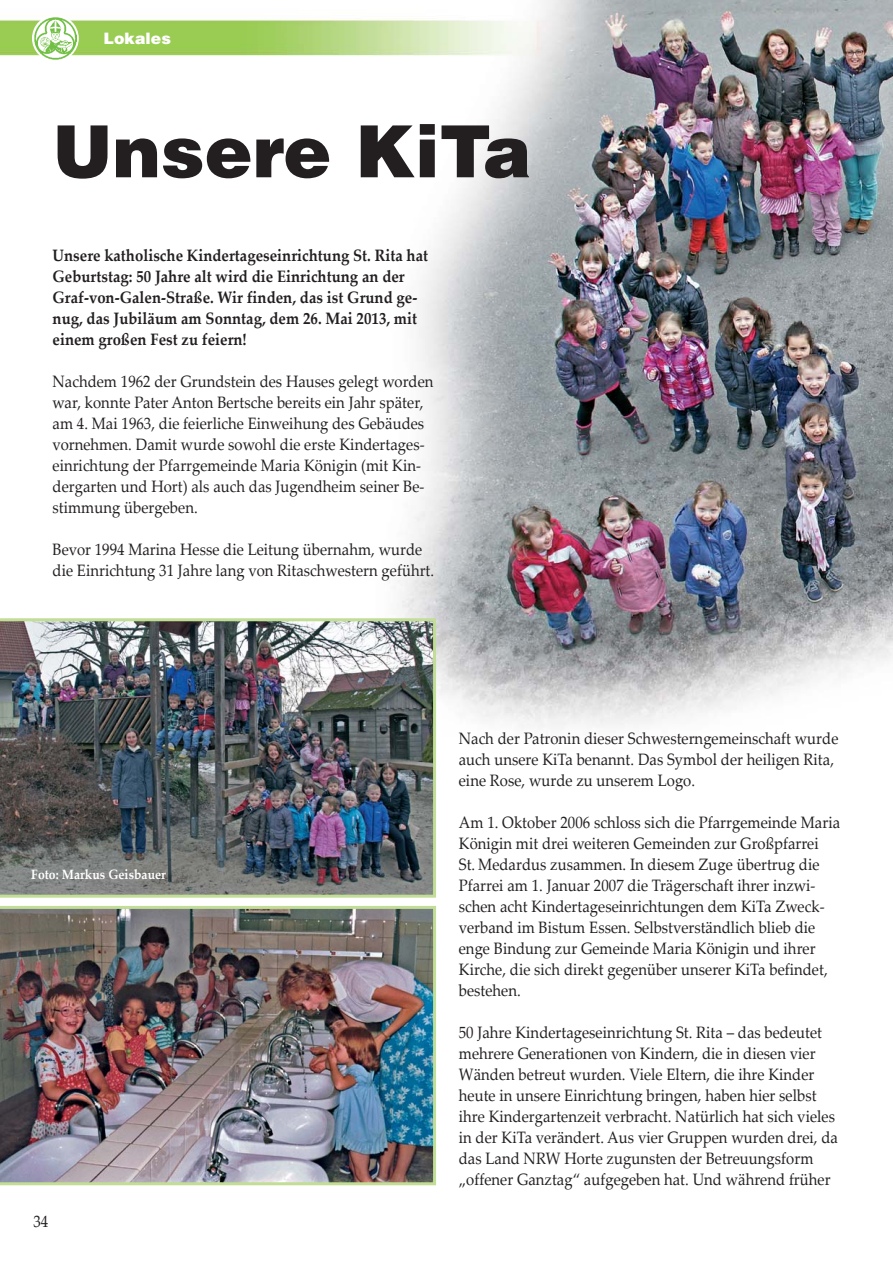
<style>
.page{position:relative;width:893px;height:1263px;background:#fff}
.page>*{position:absolute;margin:0;border:0;box-sizing:border-box;transform-origin:0 0}
.t1{font:900 72px "Helvetica";color:#231f20}
.t2{font:16.5px/21px "Palatino Linotype";color:#231f20;scale:.9 1}
.t3{font:700 16.5px/21px "Palatino Linotype";color:#231f20;scale:.9 1}
.t4{font:900 15.75px "Helvetica";color:#fff}
.t5{font:700 13.5px "Palatino Linotype";color:#fff;scale:.9 1}
</style>
<div class="page">
<img style="left:0;top:0;width:892px;height:1186px">
<div style="left:32px;top:15px;width:47px;height:47px;background:#fff;border-radius:50%"></div>
<img style="left:34px;top:17px;width:43px;height:43px">
<img style="left:0;top:906px;width:436px;height:279px">
<img style="left:0;top:618px;width:436px;height:280px">
<p class="t4" style="left:104px;top:32px;width:69px">Lokales</p>
<h1 class="t1" style="left:53px;top:125px;width:480px">Unsere KiTa</h1>
<p class="t3" style="left:53px;top:247px;width:419px">Unsere katholische Kindertageseinrichtung St. Rita hat Geburtstag: 50 Jahre alt wird die Einrichtung an der Graf-von-Galen-Straße. Wir finden, das ist Grund ge&shy;nug, das Jubiläum am Sonntag, dem 26. Mai 2013, mit einem großen Fest zu feiern!</p>
<p class="t2" style="left:53px;top:373px;width:425px">Nachdem 1962 der Grundstein des Hauses gelegt worden war, konnte Pater Anton Bertsche bereits ein Jahr später, am 4. Mai 1963, die feierliche Einweihung des Gebäudes vornehmen. Damit wurde sowohl die erste Kindertages&shy;einrichtung der Pfarrgemeinde Maria Königin (mit Kin&shy;dergarten und Hort) als auch das Jugendheim seiner Be&shy;stimmung übergeben.</p>
<p class="t2" style="left:53px;top:541px;width:425px">Bevor 1994 Marina Hesse die Leitung übernahm, wurde die Einrichtung 31 Jahre lang von Ritaschwestern geführt.</p>
<p class="t5" style="left:31px;top:869px;width:151px">Foto: Markus Geisbauer</p>
<p class="t2" style="left:33px;top:1213px;width:18px">34</p>
<p class="t2" style="left:459px;top:730px;width:423px">Nach der Patronin dieser Schwesterngemeinschaft wurde auch unsere KiTa benannt. Das Symbol der heiligen Rita, eine Rose, wurde zu unserem Logo.</p>
<p class="t2" style="left:459px;top:814px;width:425px">Am 1. Oktober 2006 schloss sich die Pfarrgemeinde Maria Königin mit drei weiteren Gemeinden zur Großpfarrei<br>St. Medardus zusammen. In diesem Zuge übertrug die Pfarrei am 1. Januar 2007 die Trägerschaft ihrer inzwi&shy;schen acht Kindertageseinrichtungen dem KiTa Zweck&shy;verband im Bistum Essen. Selbstverständlich blieb die enge Bindung zur Gemeinde Maria Königin und ihrer Kirche, die sich direkt gegenüber unserer KiTa befindet, bestehen.</p>
<p class="t2" style="left:459px;top:1024px;width:423px">50 Jahre Kindertageseinrichtung St. Rita – das bedeutet mehrere Generationen von Kindern, die in diesen vier Wänden betreut wurden. Viele Eltern, die ihre Kinder heute in unsere Einrichtung bringen, haben hier selbst ihre Kindergartenzeit verbracht. Natürlich hat sich vieles in der KiTa verändert. Aus vier Gruppen wurden drei, da das Land NRW Horte zugunsten der Betreuungsform „offener Ganztag“ aufgegeben hat. Und während früher</p>
</div>
